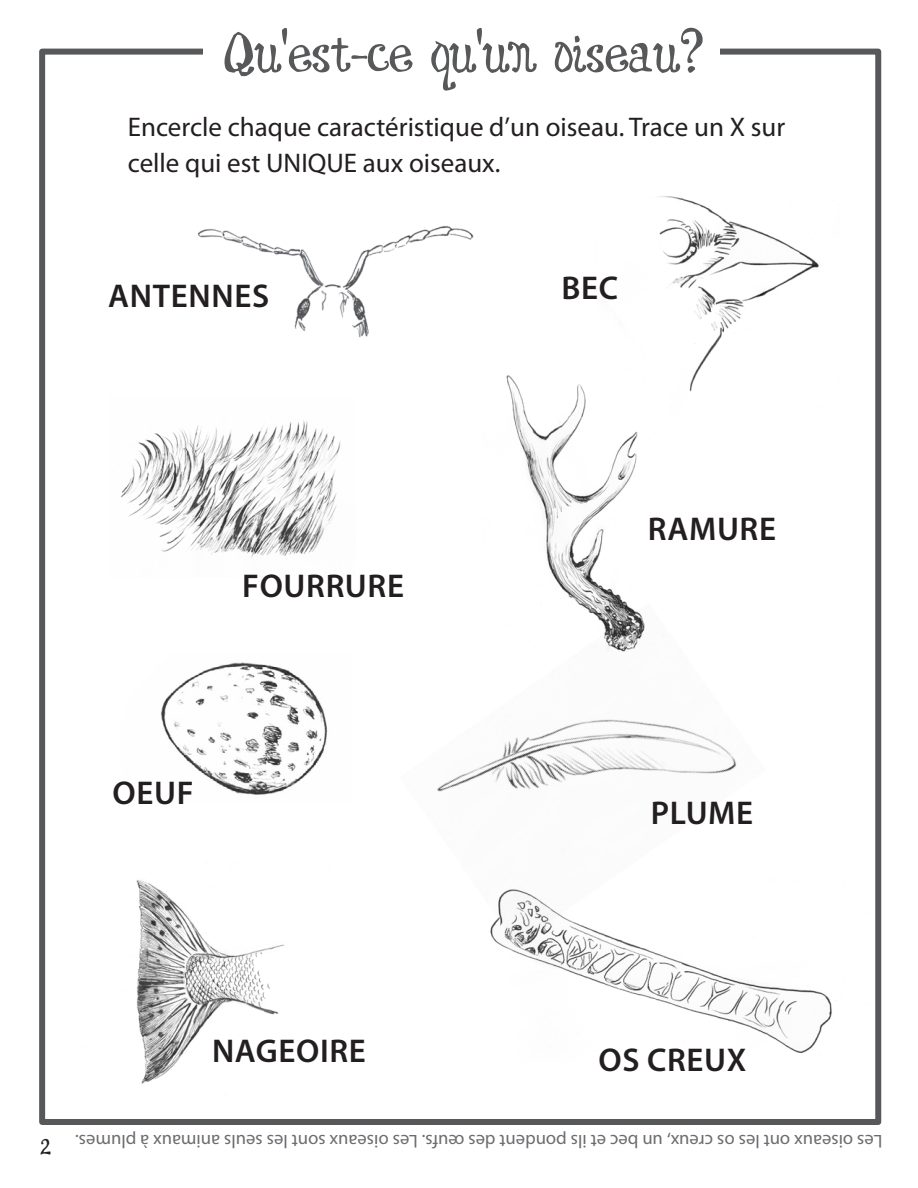
<style>
.page{position:relative;width:918px;height:1188px;background:#fff}
.page>*{position:absolute;margin:0;border:0;box-sizing:border-box;transform-origin:0 0}
.Page_Title{font:54px "Dingle Berries";color:#57585a}
.t1{font:600 33px "Myriad Pro";letter-spacing:.02em;color:#231f20}
.t2{font:27px/36px "Myriad Pro";color:#231f20}
.t3{font:24px "Dingle Berries";color:#231f20}
.t4{font:18.6px "Myriad Pro";color:#6c6d70}
</style>
<div class="page">
<div style="left:39px;top:49px;width:842px;height:1076px;border:6px solid #57585a"></div>
<img style="left:161px;top:662px;width:167px;height:133px">
<img style="left:437px;top:719px;width:300px;height:73px">
<img style="left:490px;top:889px;width:342px;height:165px">
<img style="left:659px;top:196px;width:160px;height:196px">
<img style="left:120px;top:420px;width:221px;height:138px">
<img style="left:506px;top:369px;width:170px;height:283px">
<img style="left:136px;top:880px;width:148px;height:204px">
<img style="left:197px;top:226px;width:277px;height:112px">
<div style="left:203px;top:41px;width:516px;height:22px;background:#fff"></div>
<p class="Page_Title" style="left:224px;top:18px;width:482px">Qu'est-ce qu'un oiseau?</p>
<p class="t2" style="left:128px;top:108px;width:659px">Encercle chaque caractéristique d’un oiseau. Trace un X sur celle qui est UNIQUE aux oiseaux.</p>
<p class="t1" style="left:108px;top:275px;width:162px">ANTENNES</p>
<p class="t1" style="left:242px;top:565px;width:163px">FOURRURE</p>
<p class="t1" style="left:113px;top:772px;width:82px">OEUF</p>
<p class="t1" style="left:562px;top:267px;width:58px">BEC</p>
<p class="t1" style="left:648px;top:508px;width:130px">RAMURE</p>
<p class="t1" style="left:651px;top:792px;width:104px">PLUME</p>
<p class="t3" style="left:40px;top:1131px;width:12px">2</p>
<p class="t1" style="left:212px;top:1029px;width:155px">NAGEOIRE</p>
<p class="t1" style="left:599px;top:1039px;width:149px">OS CREUX</p>
<p class="t4" style="left:882px;top:1152px;width:809px;rotate:-180deg">Les oiseaux ont les os creux, un bec et ils pondent des œufs. Les oiseaux sont les seuls animaux à plumes.</p>
</div>
